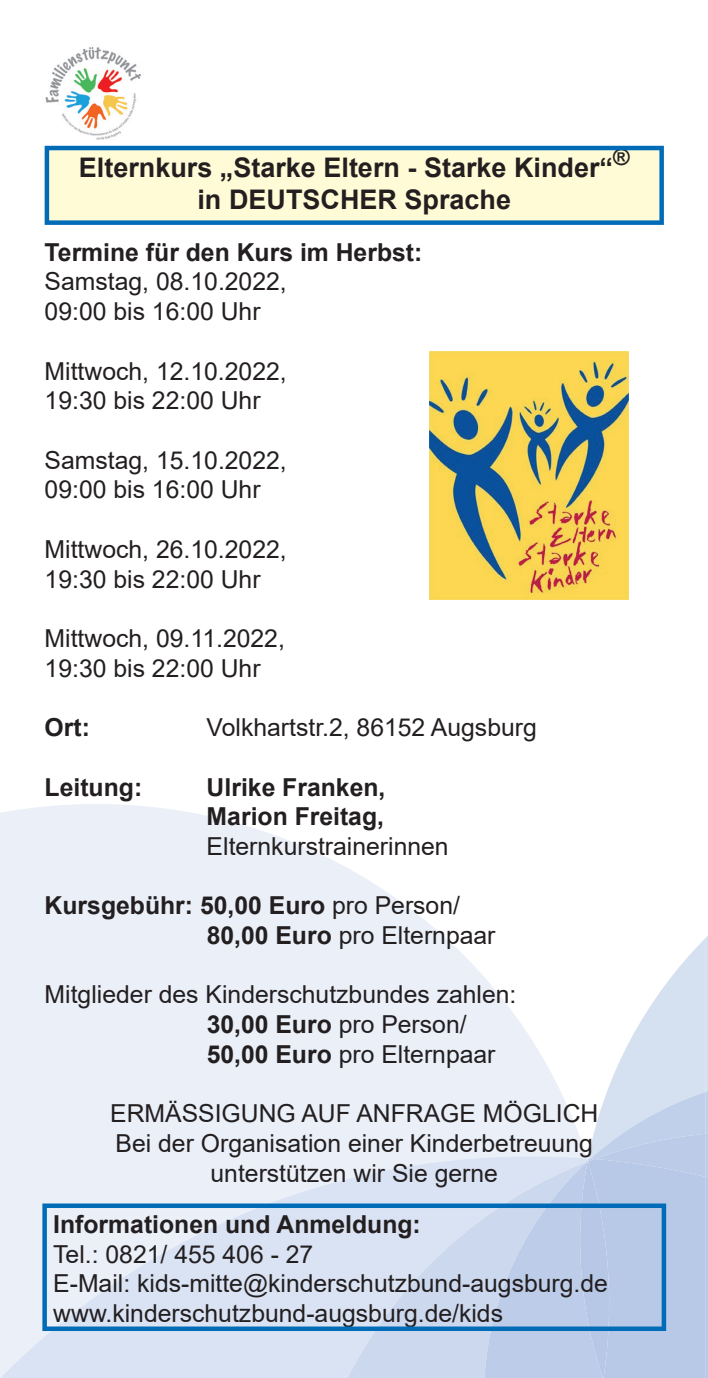
<style>
.page{position:relative;width:708px;height:1378px;background:#fff}
.page>*{position:absolute;margin:0;border:0;box-sizing:border-box;transform-origin:0 0}
.t1{font:700 27px/32.4px "Arial";color:#231f20;text-align:center}
.t2{font:24.75px/29.7px "Arial";color:#231f20}
.t3{font:700 24.75px/29.7px "Arial";color:#231f20}
.s1{font-weight:400}
.s2{font-weight:700}
</style>
<div class="page">
<img style="left:45px;top:47px;width:96px;height:93px">
<svg style="left:2px;top:804px;width:482px;height:352px;background:#ecf0f8"></svg>
<svg style="left:2px;top:1156px;width:482px;height:222px;background:#e3e9f5"></svg>
<svg style="left:0;top:812px;width:2px;height:566px"></svg>
<svg style="left:347px;top:1161px;width:137px;height:217px;background:#d4def0"></svg>
<svg style="left:484px;top:936px;width:224px;height:442px"></svg>
<svg style="left:45px;top:146px;width:619px;height:79px;background:#dfe9d2"></svg>
<img style="left:429px;top:351px;width:199px;height:248px">
<svg style="left:42px;top:1203px;width:624px;height:128px;background:#c1d4eb"></svg>
<p class="t1" style="left:79px;top:151px;width:552px">Elternkurs „Starke Eltern - Starke Kinder“<sup>® </sup>in DEUTSCHER Sprache</p>
<p class="t3" style="left:45px;top:237px;width:379px">Termine für den Kurs im Herbst:</p>
<p class="t2" style="left:45px;top:267px;width:244px">Samstag, 08.10.2022,<br>09:00 bis 16:00 Uhr</p>
<p class="t2" style="left:45px;top:356px;width:244px">Mittwoch, 12.10.2022,<br>19:30 bis 22:00 Uhr</p>
<p class="t2" style="left:45px;top:445px;width:244px">Samstag, 15.10.2022,<br>09:00 bis 16:00 Uhr</p>
<p class="t2" style="left:45px;top:534px;width:244px">Mittwoch, 26.10.2022,<br>19:30 bis 22:00 Uhr</p>
<p class="t2" style="left:45px;top:623px;width:242px">Mittwoch, 09.11.2022,<br>19:30 bis 22:00 Uhr</p>
<p class="t3" style="left:45px;top:713px;width:47px">Ort:</p>
<p class="t2" style="left:207px;top:712px;width:332px">Volkhartstr.2, 86152 Augsburg</p>
<p class="t3" style="left:45px;top:772px;width:99px">Leitung:</p>
<p class="t3" style="left:207px;top:772px;width:180px">Ulrike Franken,<br>Marion Freitag,</p>
<p class="t2" style="left:207px;top:831px;width:244px">Elternkurstrainerinnen</p>
<p class="t3" style="left:207px;top:891px;width:290px;text-indent:-162px">Kursgebühr: 50,00 Euro <span class="s1">pro Person/<br></span>80,00 Euro <span class="s1">pro Elternpaar</span></p>
<p class="t2" style="left:207px;top:979px;width:311px;text-indent:-162px">Mitglieder des Kinderschutzbundes zahlen:<br><span class="s2">30,00 Euro</span> pro Person/<br><span class="s2">50,00 Euro</span> pro Elternpaar</p>
<p class="t2" style="left:110px;top:1098px;width:490px;text-align:center">ERMÄSSIGUNG AUF ANFRAGE MÖGLICH<br>Bei der Organisation einer Kinderbetreuung unterstützen wir Sie gerne</p>
<p class="t3" style="left:53px;top:1209px;width:369px">Informationen und Anmeldung:</p>
<p class="t2" style="left:53px;top:1238px;width:556px">Tel.: 0821/ 455 406 - 27<br>E-Mail: kids-mitte@kinderschutzbund-augsburg.de www.kinderschutzbund-augsburg.de/kids</p>
</div>
